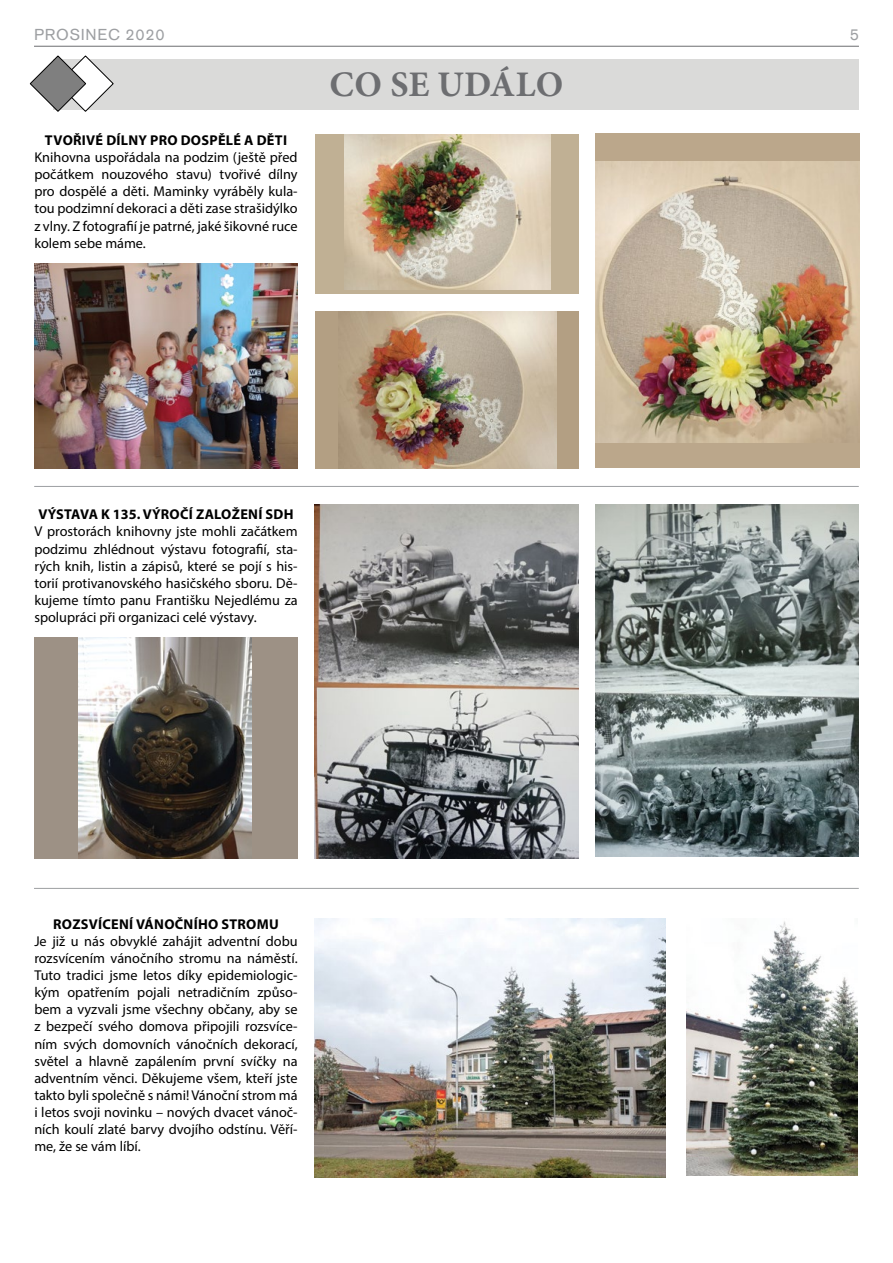
<style>
.page{position:relative;width:893px;height:1263px;background:#fff}
.page>*{position:absolute;margin:0;border:0;box-sizing:border-box;transform-origin:0 0}
.t1{font:700 36px "Minion Pro";color:#6d6e71}
.t2{font:16.5px "Accius TEE";letter-spacing:.045em;color:#9d9fa2}
.t3{font:14.25px/17.1px "Myriad Pro";color:#000;text-align:justify}
.t4{font:700 14.25px "Myriad Pro";letter-spacing:.02em;color:#000}
</style>
<div class="page">
<hr style="left:34px;top:46px;width:825px;height:1px;background:#6d6e71">
<hr style="left:34px;top:486px;width:825px;height:1px;background:#9d9fa2">
<hr style="left:34px;top:888px;width:825px;height:1px;background:#9d9fa2">
<div style="left:53px;top:60px;width:806px;height:50px;background:#dadad9"></div>
<svg style="left:30px;top:55px;width:84px;height:57px"></svg>
<img style="left:34px;top:264px;width:264px;height:204px">
<div style="left:315px;top:135px;width:263px;height:159px;background:#c0b094"></div>
<img style="left:344px;top:135px;width:206px;height:154px">
<div style="left:315px;top:311px;width:263px;height:158px;background:#b39f83"></div>
<img style="left:338px;top:311px;width:218px;height:158px">
<div style="left:595px;top:134px;width:265px;height:334px;background:#bba78b"></div>
<img style="left:595px;top:162px;width:265px;height:280px">
<img style="left:315px;top:504px;width:263px;height:354px">
<img style="left:595px;top:504px;width:264px;height:353px">
<div style="left:34px;top:637px;width:263px;height:221px;background:#9d9185"></div>
<img style="left:79px;top:637px;width:173px;height:221px">
<img style="left:315px;top:918px;width:350px;height:259px">
<img style="left:687px;top:921px;width:171px;height:255px">
<p class="t2" style="left:34px;top:25px;width:132px">PROSINEC 2020</p>
<p class="t2" style="left:850px;top:25px;width:11px">5</p>
<h1 class="t1" style="left:329px;top:59px;width:210px">CO SE UDÁLO</h1>
<p class="t4" style="left:45px;top:131px;width:244px">TVOŘIVÉ DÍLNY PRO DOSPĚLÉ A DĚTI</p>
<p class="t3" style="left:34px;top:149px;width:265px">Knihovna uspořádala na podzim (ještě před počátkem nouzového stavu) tvořivé dílny pro dospělé a děti. Maminky vyráběly kula&shy;tou podzimní dekoraci a děti zase strašidýlko z vlny. Z fotografií je patrné, jaké šikovné ruce kolem sebe máme.</p>
<p class="t4" style="left:38px;top:505px;width:257px">VÝSTAVA K 135. VÝROČÍ ZALOŽENÍ SDH</p>
<p class="t3" style="left:34px;top:523px;width:265px">V prostorách knihovny jste mohli začátkem podzimu zhlédnout výstavu fotografií, sta&shy;rých knih, listin a zápisů, které se pojí s his&shy;torií protivanovského hasičského sboru. Dě&shy;kujeme tímto panu Františku Nejedlému za spolupráci při organizaci celé výstavy.</p>
<p class="t4" style="left:53px;top:915px;width:227px">ROZSVÍCENÍ VÁNOČNÍHO STROMU</p>
<p class="t3" style="left:34px;top:932px;width:265px">Je již u nás obvyklé zahájit adventní dobu rozsvícením vánočního stromu na náměstí.<br>Tuto tradici jsme letos díky epidemiologic&shy;kým opatřením pojali netradičním způso&shy;bem a vyzvali jsme všechny občany, aby se z bezpečí svého domova připojili rozsvíce&shy;ním svých domovních vánočních dekorací, světel a hlavně zapálením první svíčky na adventním věnci. Děkujeme všem, kteří jste takto byli společně s námi! Vánoční strom má i letos svoji novinku – nových dvacet vánoč&shy;ních koulí zlaté barvy dvojího odstínu. Věří&shy;me, že se vám líbí.</p>
</div>
